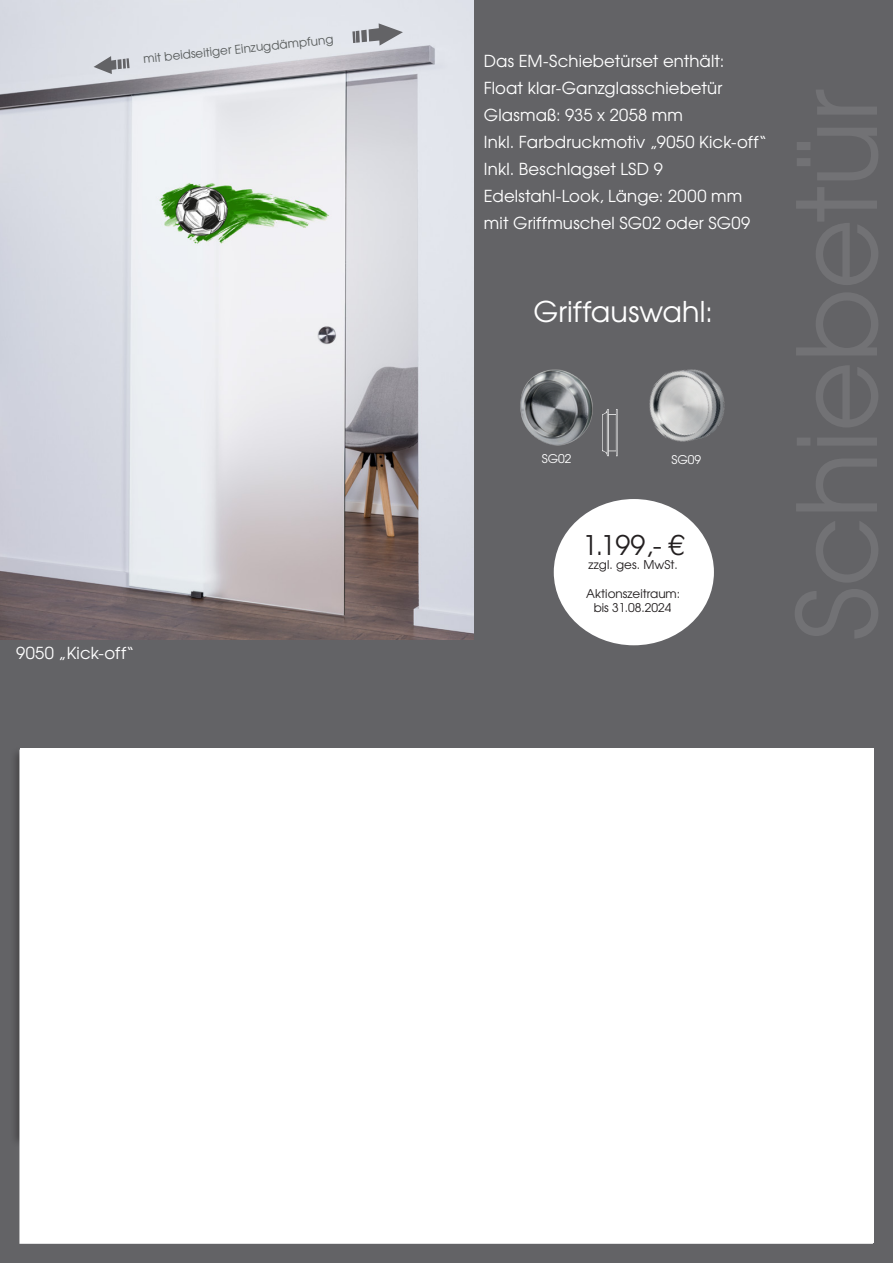
<style>
.page{position:relative;width:893px;height:1263px;background:#636366}
.page>*{position:absolute;margin:0;border:0;box-sizing:border-box;transform-origin:0 0}
.t1{font:28.5px "Te X Gyre Adventor";letter-spacing:.005em;color:#fff}
.t2{font:27px "Te X Gyre Adventor";color:#231f20}
.t3{font:16.5px/27px "Te X Gyre Adventor";letter-spacing:.01em;color:#fff}
.t4{font:12px "Te X Gyre Adventor";color:#231f20}
.t5{font:12px "Te X Gyre Adventor";color:#5a5e5e}
.t6{font:12px "Te X Gyre Adventor";color:#fff}
</style>
<div class="page">
<img style="left:633px;top:353px;width:106px;height:106px">
<img style="left:515px;top:365px;width:85px;height:86px">
<svg style="left:602px;top:409px;width:15px;height:47px"></svg>
<img style="left:0;top:0;width:474px;height:640px">
<svg style="left:352px;top:23px;width:51px;height:23px"></svg>
<svg style="left:94px;top:56px;width:36px;height:18px"></svg>
<div style="left:554px;top:499px;width:160px;height:146px;background:#fff;border-radius:50%"></div>
<svg style="left:10px;top:747px;width:287px;height:400px;background:#6a6a6c"></svg>
<div style="left:20px;top:749px;width:854px;height:494px;background:#fff"></div>
<p class="t5" style="left:142px;top:49px;width:192px;rotate:-6deg">mit beidseitiger Einzugdämpfung</p>
<p class="t3" style="left:16px;top:638px;width:120px">9050 „Kick-off“</p>
<p class="t3" style="left:484px;top:47px;width:242px">Das EM-Schiebetürset enthält:</p>
<p class="t3" style="left:484px;top:74px;width:240px">Float klar-Ganzglasschiebetür<br>Glasmaß: 935 x 2058 mm</p>
<p class="t3" style="left:484px;top:128px;width:285px">Inkl. Farbdruckmotiv „9050 Kick-off“</p>
<p class="t3" style="left:484px;top:155px;width:268px">Inkl. Beschlagset LSD 9<br>Edelstahl-Look, Länge: 2000 mm mit Griffmuschel SG02 oder SG09</p>
<p class="t1" style="left:533px;top:289px;width:181px">Griffauswahl:</p>
<p class="t6" style="left:542px;top:449px;width:31px">SG02</p>
<p class="t6" style="left:671px;top:450px;width:31px">SG09</p>
<p class="t2" style="left:582px;top:523px;width:103px">1.199,- €</p>
<p class="t4" style="left:589px;top:555px;width:91px">zzgl. ges. MwSt.</p>
<p class="t4" style="left:586px;top:584px;width:95px">Aktionszeitraum:</p>
<p class="t4" style="left:594px;top:598px;width:79px">bis 31.08.2024</p>
</div>
